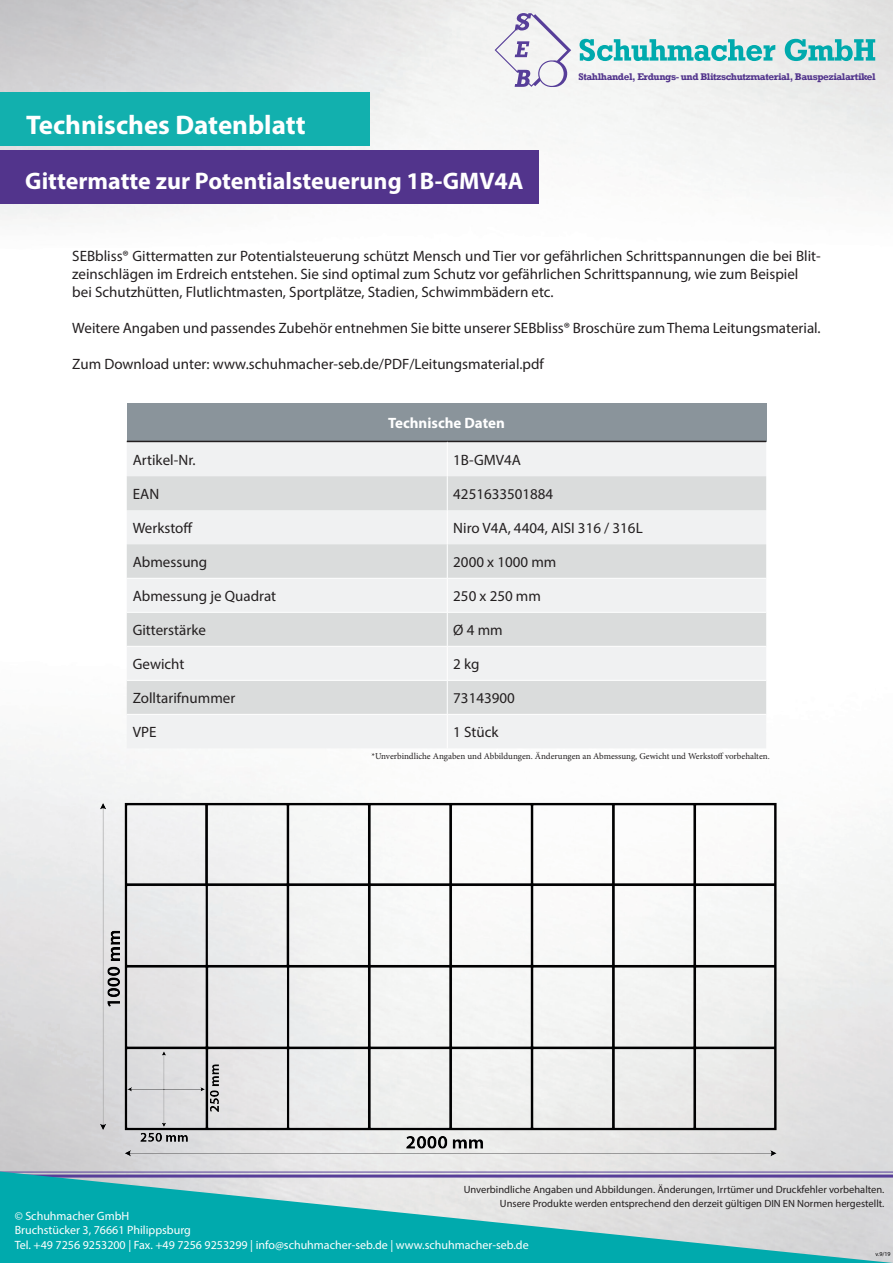
<style>
.page{position:relative;width:893px;height:1263px;background:#fff}
.page>*{position:absolute;margin:0;border:0;box-sizing:border-box;transform-origin:0 0}
.t1{font:700 27px "Myriad Pro";color:#fff}
.Einf__Abs{font:700 24px "Myriad Pro";color:#fff}
.Einf__Abs-2{font:15px/18px "Myriad Pro";color:#231f20}
.Einf__Abs-3{font:700 15px "Myriad Pro";color:#fff}
.t2{font:12px/14.4px "Myriad Pro";color:#fff}
.t3{font:10.5px "Myriad Pro";color:#231f20}
.t4{font:700 9.9px "Rockwell";letter-spacing:-.04em;color:#52348c}
.t5{font:9px "Minion Pro";letter-spacing:-.005em;color:#231f20}
.t6{font:6px "Myriad Pro";color:#000001}
</style>
<div class="page">
<img style="left:0;top:0;width:893px;height:1171px">
<svg style="left:0;top:1171px;width:893px;height:92px;background:#6abdc3"></svg>
<svg style="left:579px;top:39px;width:296px;height:22px"></svg>
<svg style="left:495px;top:13px;width:76px;height:74px"></svg>
<div style="left:0;top:150px;width:539px;height:53px;background:#52348c"></div>
<div style="left:0;top:92px;width:370px;height:54px;background:#12b0ae"></div>
<div style="left:127px;top:403px;width:639px;height:38px;background:#8a949b"></div>
<div style="left:127px;top:442px;width:639px;height:306px;background:#f0f1f2"></div>
<svg style="left:127px;top:476px;width:639px;height:238px;fill:#dadcdc"></svg>
<hr style="left:127px;top:441px;width:320px;height:1px;background:#231f20">
<hr style="left:447px;top:441px;width:319px;height:1px;background:#231f20">
<hr style="left:447px;top:442px;width:1px;height:34px;background:#fff">
<hr style="left:447px;top:476px;width:1px;height:34px;background:#fff">
<hr style="left:447px;top:510px;width:1px;height:34px;background:#fff">
<hr style="left:447px;top:544px;width:1px;height:34px;background:#fff">
<hr style="left:127px;top:578px;width:320px;height:1px;background:#fff">
<hr style="left:447px;top:578px;width:319px;height:1px;background:#fff">
<hr style="left:447px;top:578px;width:1px;height:34px;background:#fff">
<hr style="left:127px;top:612px;width:320px;height:1px;background:#fff">
<hr style="left:447px;top:612px;width:319px;height:1px;background:#fff">
<hr style="left:447px;top:612px;width:1px;height:34px;background:#fff">
<hr style="left:127px;top:646px;width:320px;height:1px;background:#fff">
<hr style="left:447px;top:646px;width:319px;height:1px;background:#fff">
<hr style="left:447px;top:646px;width:1px;height:34px;background:#fff">
<hr style="left:127px;top:680px;width:320px;height:1px;background:#fff">
<hr style="left:447px;top:680px;width:319px;height:1px;background:#fff">
<hr style="left:447px;top:680px;width:1px;height:34px;background:#fff">
<hr style="left:127px;top:714px;width:320px;height:1px;background:#fff">
<hr style="left:447px;top:714px;width:319px;height:1px;background:#fff">
<hr style="left:447px;top:714px;width:1px;height:34px;background:#fff">
<img style="left:39px;top:794px;width:797px;height:371px">
<h1 class="t1" style="left:26px;top:108px;width:281px">Technisches Datenblatt</h1>
<p class="Einf__Abs" style="left:25px;top:165px;width:500px">Gittermatte zur Potentialsteuerung 1B-GMV4A</p>
<p class="t4" style="left:579px;top:70px;width:299px">Stahlhandel, Erdungs- und Blitzschutzmaterial, Bauspezialartikel</p>
<p class="Einf__Abs-2" style="left:72px;top:246px;width:750px">SEBbliss® Gittermatten zur Potentialsteuerung schützt Mensch und Tier vor gefährlichen Schrittspannungen die bei Blit&shy;zeinschlägen im Erdreich entstehen. Sie sind optimal zum Schutz vor gefährlichen Schrittspannung, wie zum Beispiel</p>
<p class="Einf__Abs-2" style="left:72px;top:282px;width:483px">bei Schutzhütten, Flutlichtmasten, Sportplätze, Stadien, Schwimmbädern etc.</p>
<p class="Einf__Abs-2" style="left:72px;top:318px;width:750px">Weitere Angaben und passendes Zubehör entnehmen Sie bitte unserer SEBbliss® Broschüre zum Thema Leitungsmaterial.</p>
<p class="Einf__Abs-2" style="left:72px;top:354px;width:473px">Zum Download unter: www.schuhmacher-seb.de/PDF/Leitungsmaterial.pdf</p>
<p class="Einf__Abs-3" style="left:388px;top:413px;width:118px">Technische Daten</p>
<p class="Einf__Abs-2" style="left:133px;top:451px;width:64px">Artikel-Nr.</p>
<p class="Einf__Abs-2" style="left:453px;top:451px;width:69px">1B-GMV4A</p>
<p class="Einf__Abs-2" style="left:133px;top:485px;width:28px">EAN</p>
<p class="Einf__Abs-2" style="left:453px;top:485px;width:102px">4251633501884</p>
<p class="Einf__Abs-2" style="left:133px;top:519px;width:62px">Werkstoff</p>
<p class="Einf__Abs-2" style="left:453px;top:519px;width:191px">Niro V4A, 4404, AISI 316 / 316L</p>
<p class="Einf__Abs-2" style="left:133px;top:553px;width:76px">Abmessung</p>
<p class="Einf__Abs-2" style="left:453px;top:553px;width:105px">2000 x 1000 mm</p>
<p class="Einf__Abs-2" style="left:133px;top:587px;width:145px">Abmessung je Quadrat</p>
<p class="Einf__Abs-2" style="left:453px;top:587px;width:89px">250 x 250 mm</p>
<p class="Einf__Abs-2" style="left:133px;top:621px;width:75px">Gitterstärke</p>
<p class="Einf__Abs-2" style="left:453px;top:621px;width:51px">Ø 4 mm</p>
<p class="Einf__Abs-2" style="left:133px;top:655px;width:53px">Gewicht</p>
<p class="Einf__Abs-2" style="left:453px;top:655px;width:28px">2 kg</p>
<p class="Einf__Abs-2" style="left:133px;top:689px;width:104px">Zolltarifnummer</p>
<p class="Einf__Abs-2" style="left:453px;top:689px;width:63px">73143900</p>
<p class="Einf__Abs-2" style="left:133px;top:723px;width:25px">VPE</p>
<p class="Einf__Abs-2" style="left:453px;top:723px;width:47px">1 Stück</p>
<p class="t5" style="left:371px;top:750px;width:400px">*Unverbindliche Angaben und Abbildungen. Änderungen an Abmessung, Gewicht und Werkstoff vorbehalten.</p>
<p class="t3" style="left:464px;top:1183px;width:422px">Unverbindliche Angaben und Abbildungen. Änderungen, Irrtümer und Druckfehler vorbehalten.</p>
<p class="t3" style="left:500px;top:1197px;width:386px">Unsere Produkte werden entsprechend den derzeit gültigen DIN EN Normen hergestellt.</p>
<p class="t2" style="left:15px;top:1208px;width:516px">© Schuhmacher GmbH<br>Bruchstücker 3, 76661 Philippsburg<br>Tel. +49 7256 9253200 | Fax. +49 7256 9253299 | info@schuhmacher-seb.de | www.schuhmacher-seb.de</p>
<p class="t6" style="left:875px;top:1250px;width:17px">v.9/19</p>
</div>
